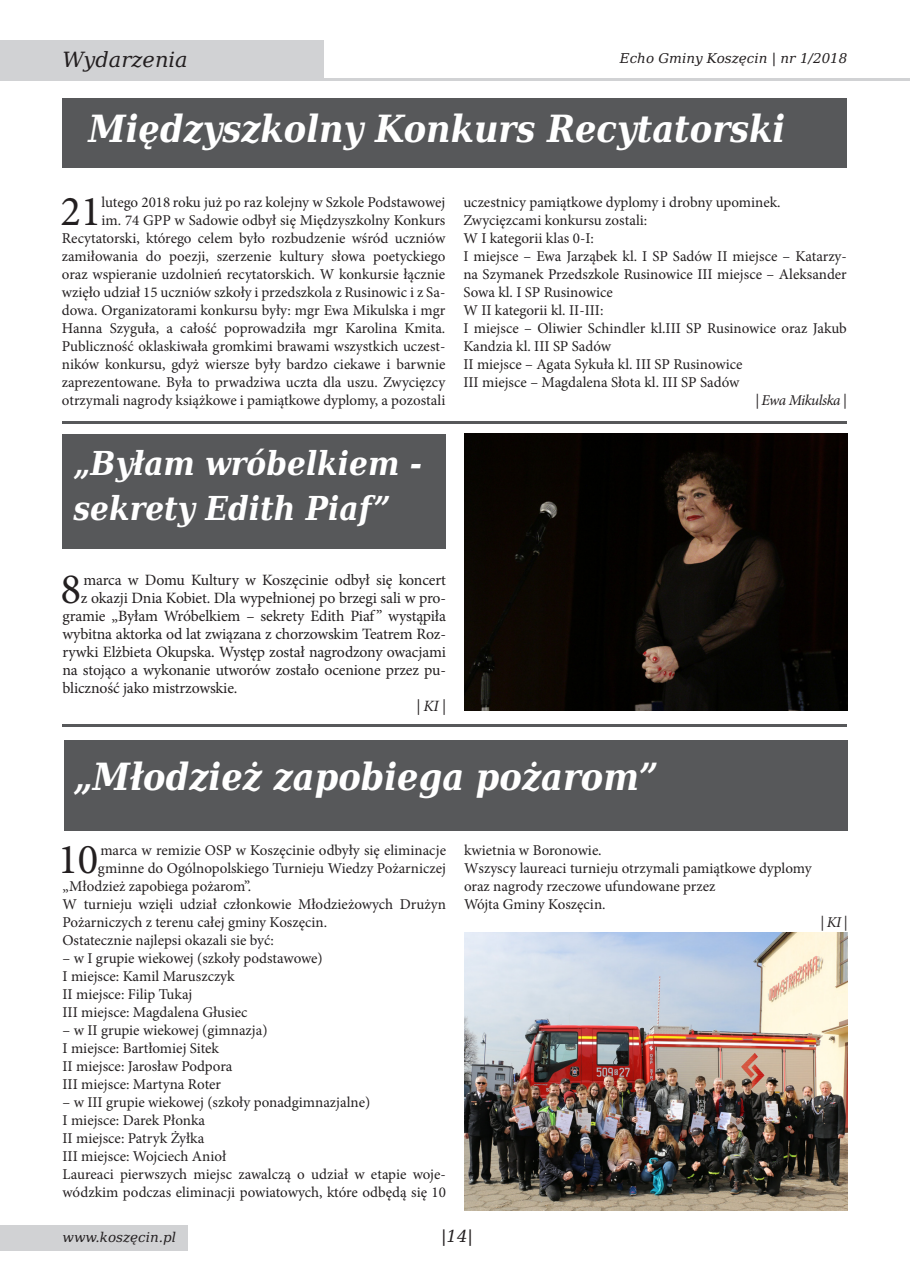
<style>
.page{position:relative;width:910px;height:1280px;background:#fff}
.page>*{position:absolute;margin:0;border:0;box-sizing:border-box;transform-origin:0 0}
.t1{font:43.5px "Minion Pro";color:#231f20}
.t2{font:42.75px "Minion Pro";color:#231f20}
.t3{font:italic 700 37.5px "DejaVu Serif Condensed";color:#fff}
.t4{font:italic 700 33px/45px "DejaVu Serif Condensed";color:#fff}
.t5{font:italic 21px "DejaVu Serif";color:#231f20}
.t6{font:italic 16.5px "DejaVu Serif";color:#231f20}
.t7{font:15.75px "Minion Pro";letter-spacing:-.01em;color:#231f20}
.t8{font:italic 15.75px "Minion Pro";color:#231f20}
.t9{font:15px/18px "Minion Pro";color:#231f20}
.t10{font:italic 15px "Minion Pro";letter-spacing:-.03em;color:#231f20}
.t11{font:italic 13.5px "DejaVu Serif";color:#231f20}
</style>
<div class="page">
<svg style="left:901px;top:78px;width:9px;height:3px"></svg>
<div style="left:0;top:1225px;width:188px;height:26px;background:#d1d2d4"></div>
<hr style="left:261px;top:78px;width:640px;height:3px;background:#d1d2d4">
<div style="left:0;top:40px;width:323px;height:41px;background:#d1d2d4"></div>
<hr style="left:63px;top:725px;width:784px;height:2px;background:#57585a">
<div style="left:63px;top:434px;width:383px;height:115px;background:#57585a"></div>
<img style="left:464px;top:434px;width:383px;height:277px">
<div style="left:64px;top:740px;width:783px;height:90px;background:#57585a"></div>
<img style="left:464px;top:933px;width:383px;height:277px">
<hr style="left:63px;top:421px;width:784px;height:3px;background:#57585a">
<div style="left:63px;top:99px;width:784px;height:69px;background:#57585a"></div>
<h3 class="t5" style="left:63px;top:44px;width:127px">Wydarzenia</h3>
<p class="t11" style="left:620px;top:48px;width:229px">Echo Gminy Koszęcin | nr 1/2018</p>
<h3 class="t3" style="left:88px;top:99px;width:698px">Międzyszkolny Konkurs Recytatorski</h3>
<p class="t9" style="left:62px;top:193px;width:385px;text-align:right">lutego 2018 roku już po raz kolejny w Szkole Podstawowej<br>im. 74 GPP w Sadowie odbył się Międzyszkolny Konkurs Recytatorski, którego celem było rozbudzenie wśród uczniów zamiłowania do poezji, szerzenie kultury słowa poetyckiego oraz wspieranie uzdolnień recytatorskich. W konkursie łącznie wzięło udział 15 uczniów szkoły i przedszkola z Rusinowic i z Sa‑ dowa. Organizatorami konkursu były: mgr Ewa Mikulska i mgr Hanna Szyguła, a całość poprowadziła mgr Karolina Kmita.<br>Publiczność oklaskiwała gromkimi brawami wszystkich uczest‑ ników konkursu, gdyż wiersze były bardzo ciekawe i barwnie zaprezentowane. Była to prwadziwa uczta dla uszu. Zwycięzcy otrzymali nagrody książkowe i pamiątkowe dyplomy, a pozostali</p>
<p class="t9" style="left:463px;top:193px;width:385px">uczestnicy pamiątkowe dyplomy i drobny upominek.<br>Zwycięzcami konkursu zostali:<br>W I kategorii klas 0-I:<br>I miejsce – Ewa Jarząbek kl. I SP Sadów II miejsce – Katarzy‑ na Szymanek Przedszkole Rusinowice III miejsce – Aleksander Sowa kl. I SP Rusinowice<br>W II kategorii kl. II‑III:<br>I miejsce – Oliwier Schindler kl.III SP Rusinowice oraz Jakub Kandzia kl. III SP Sadów<br>II miejsce – Agata Sykuła kl. III SP Rusinowice<br>III miejsce – Magdalena Słota kl. III SP Sadów</p>
<h2 class="t2" style="left:60px;top:182px;width:42px">21</h2>
<p class="t10" style="left:755px;top:389px;width:93px">| Ewa Mikulska |</p>
<h3 class="t4" style="left:74px;top:440px;width:350px">„Byłam wróbelkiem - sekrety Edith Piaf”</h3>
<h1 class="t1" style="left:61px;top:559px;width:22px">8</h1>
<p class="t7" style="left:83px;top:569px;width:364px">marca w Domu Kultury w Koszęcinie odbył się koncert</p>
<p class="t7" style="left:81px;top:587px;width:367px">z okazji Dnia Kobiet. Dla wypełnionej po brzegi sali w pro‑</p>
<p class="t7" style="left:63px;top:605px;width:385px">gramie „Byłam Wróbelkiem – sekrety Edith Piaf” wystąpiła</p>
<p class="t7" style="left:63px;top:623px;width:385px">wybitna aktorka od lat związana z chorzowskim Teatrem Roz‑</p>
<p class="t7" style="left:63px;top:641px;width:385px">rywki Elżbieta Okupska. Występ został nagrodzony owacjami</p>
<p class="t7" style="left:63px;top:659px;width:385px">na stojąco a wykonanie utworów zostało ocenione przez pu‑</p>
<p class="t7" style="left:63px;top:677px;width:176px">bliczność jako mistrzowskie.</p>
<p class="t8" style="left:416px;top:695px;width:31px">| KI |</p>
<h3 class="t3" style="left:74px;top:747px;width:586px">„Młodzież zapobiega pożarom”</h3>
<h2 class="t2" style="left:58px;top:830px;width:42px">10</h2>
<p class="t9" style="left:100px;top:841px;width:347px">marca w remizie OSP w Koszęcinie odbyły się eliminacje</p>
<p class="t9" style="left:98px;top:859px;width:349px">gminne do Ogólnopolskiego Turnieju Wiedzy Pożarniczej</p>
<p class="t9" style="left:63px;top:877px;width:190px">„Młodzież zapobiega pożarom”.</p>
<p class="t9" style="left:63px;top:895px;width:385px">W turnieju wzięli udział członkowie Młodzieżowych Drużyn</p>
<p class="t9" style="left:63px;top:913px;width:266px">Pożarniczych z terenu całej gminy Koszęcin.</p>
<p class="t9" style="left:63px;top:931px;width:213px">Ostatecznie najlepsi okazali sie być:</p>
<p class="t9" style="left:63px;top:949px;width:262px">– w I grupie wiekowej (szkoły podstawowe)<br>I miejsce: Kamil Maruszczyk<br>II miejsce: Filip Tukaj<br>III miejsce: Magdalena Głusiec</p>
<p class="t9" style="left:63px;top:1021px;width:207px">– w II grupie wiekowej (gimnazja)<br>I miejsce: Bartłomiej Sitek<br>II miejsce: Jarosław Podpora<br>III miejsce: Martyna Roter</p>
<p class="t9" style="left:63px;top:1093px;width:385px">– w III grupie wiekowej (szkoły ponadgimnazjalne)<br>I miejsce: Darek Płonka<br>II miejsce: Patryk Żyłka<br>III miejsce: Wojciech Anioł<br>Laureaci pierwszych miejsc zawalczą o udział w etapie woje‑ wódzkim podczas eliminacji powiatowych, które odbędą się 10</p>
<p class="t9" style="left:464px;top:841px;width:349px">kwietnia w Boronowie.<br>Wszyscy laureaci turnieju otrzymali pamiątkowe dyplomy oraz nagrody rzeczowe ufundowane przez<br>Wójta Gminy Koszęcin.</p>
<p class="t10" style="left:820px;top:911px;width:28px">| KI |</p>
<p class="t11" style="left:63px;top:1227px;width:115px">www.koszęcin.pl</p>
<p class="t6" style="left:441px;top:1224px;width:34px">|14|</p>
</div>
